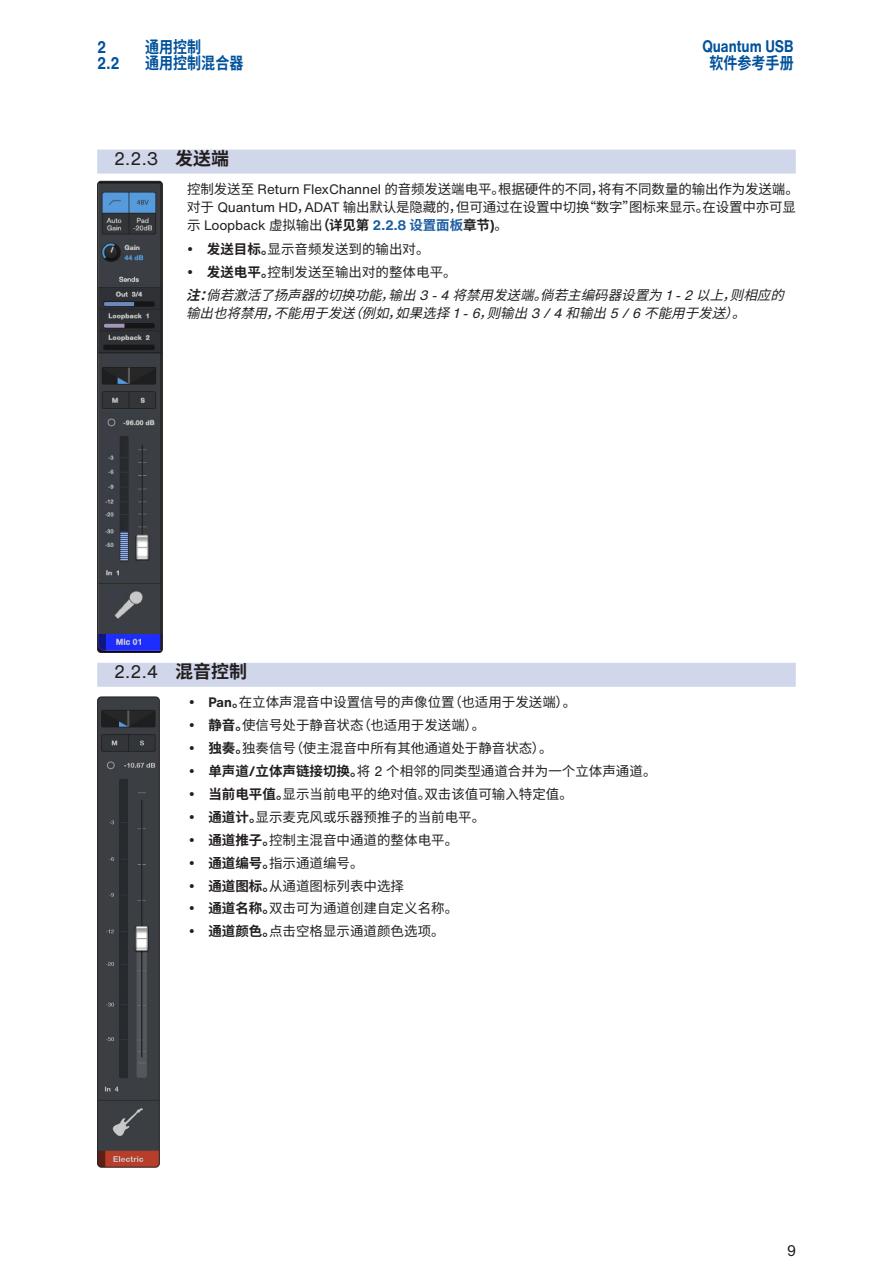
<style>
.page{position:relative;width:893px;height:1263px;background:#fff}
.page>*{position:absolute;margin:0;border:0;box-sizing:border-box;transform-origin:0 0}
.Subsection_Head{font:18px "Helvetica Now Text";color:#231f20}
.t1{font:700 16.5px "Source Han Sans CN";color:#01529b;scale:.85 1}
.t2{font:700 16.5px "Helvetica Now Text";color:#01529b;scale:.85 1}
.t3{font:15px "Helvetica Now Text";color:#231f20}
.NBody_L1{font:13.5px/18px "Source Han Sans CN";color:#231f20}
.PowerTip_Note_NL1{font:italic 13.5px/18px "Source Han Sans CN";color:#231f20}
.s1{font-family:"Source Han Sans CN";font-weight:700}
.s2{font-family:"Helvetica Now Text"}
.s3{font-weight:700}
.s4{font-family:"Helvetica Now Text";font-weight:700;color:#1c5da3}
.s5{font-weight:700;color:#1c5da3}
.s6{font-family:"Helvetica Now Text";font-weight:700}
</style>
<div class="page">
<div style="left:97px;top:150px;width:699px;height:24px;background:#d1d7eb"></div>
<div style="left:97px;top:663px;width:699px;height:24px;background:#d1d7eb"></div>
<img style="left:98px;top:181px;width:64px;height:470px">
<div style="left:97px;top:181px;width:66px;height:472px;border:1px solid #231f20;border-radius:3px"></div>
<img style="left:98px;top:698px;width:61px;height:469px">
<div style="left:97px;top:696px;width:63px;height:471px;border:1px solid #231f20;border-radius:4px"></div>
<p class="t2" style="left:97px;top:35px;width:12px">2</p>
<p class="t1" style="left:145px;top:38px;width:68px">通用控制</p>
<p class="t2" style="left:97px;top:51px;width:28px">2.2</p>
<p class="t1" style="left:145px;top:54px;width:117px">通用控制混合器</p>
<p class="t2" style="left:702px;top:34px;width:109px">Quantum USB</p>
<p class="t1" style="left:709px;top:53px;width:101px">软件参考手册</p>
<p class="Subsection_Head" style="left:114px;top:145px;width:117px">2.2.3 <span class="s1">发送端</span></p>
<p class="NBody_L1" style="left:187px;top:180px;width:613px">控制发送至 <span class="s2">Return FlexChannel</span> 的音频发送端电平。根据硬件的不同，将有不同数量的输出作为发送端。对于 <span class="s2">Quantum HD</span>，<span class="s2">ADAT</span> 输出默认是隐藏的，但可通过在设置中切换“数字”图标来显示。在设置中亦可显示 <span class="s2">Loopback</span> 虚拟输出<span class="s3">（详见第</span> <span class="s4">2.2.8</span> <span class="s5">设置面板</span><span class="s3">章节</span><span class="s6">)</span>。</p>
<p class="NBody_L1" style="left:207px;top:241px;width:224px"><span class="s3">发送目标。</span>显示音频发送到的输出对。</p>
<p class="NBody_L1" style="left:207px;top:264px;width:251px"><span class="s3">发送电平。</span>控制发送至输出对的整体电平。</p>
<p class="PowerTip_Note_NL1" style="left:186px;top:287px;width:608px"><span class="s3">注：</span>倘若激活了扬声器的切换功能，输出<span class="s2">3 -4</span> 将禁用发送端。倘若主编码器设置为<span class="s2">1-2</span> 以上，则相应的输出也将禁用，不能用于发送（例如，如果选择<span class="s2">1-6</span> ，则输出<span class="s2">3 /4</span> 和输出<span class="s2">5 /6</span> 不能用于发送）。</p>
<p class="Subsection_Head" style="left:114px;top:658px;width:135px">2.2.4 <span class="s1">混音控制</span></p>
<p class="NBody_L1" style="left:208px;top:693px;width:369px"><span class="s6">Pan</span><span class="s3">。</span>在立体声混音中设置信号的声像位置（也适用于发送端）。</p>
<p class="NBody_L1" style="left:208px;top:716px;width:278px"><span class="s3">静音。</span>使信号处于静音状态（也适用于发送端）。</p>
<p class="NBody_L1" style="left:208px;top:739px;width:346px"><span class="s3">独奏。</span>独奏信号（使主混音中所有其他通道处于静音状态）。</p>
<p class="NBody_L1" style="left:208px;top:762px;width:450px"><span class="s3">单声道</span><span class="s6">/</span><span class="s3">立体声链接切换。</span>将 <span class="s2">2</span> 个相邻的同类型通道合并为一个立体声通道。</p>
<p class="NBody_L1" style="left:208px;top:785px;width:366px"><span class="s3">当前电平值。</span>显示当前电平的绝对值。双击该值可输入特定值。</p>
<p class="NBody_L1" style="left:208px;top:808px;width:278px"><span class="s3">通道计。</span>显示麦克风或乐器预推子的当前电平。</p>
<p class="NBody_L1" style="left:208px;top:831px;width:251px"><span class="s3">通道推子。</span>控制主混音中通道的整体电平。</p>
<p class="NBody_L1" style="left:208px;top:854px;width:157px"><span class="s3">通道编号。</span>指示通道编号。</p>
<p class="NBody_L1" style="left:208px;top:877px;width:197px"><span class="s3">通道图标。</span>从通道图标列表中选择</p>
<p class="NBody_L1" style="left:208px;top:900px;width:251px"><span class="s3">通道名称。</span>双击可为通道创建自定义名称。</p>
<p class="NBody_L1" style="left:208px;top:923px;width:238px"><span class="s3">通道颜色。</span>点击空格显示通道颜色选项。</p>
<p class="t3" style="left:787px;top:1240px;width:11px">9</p>
</div>
